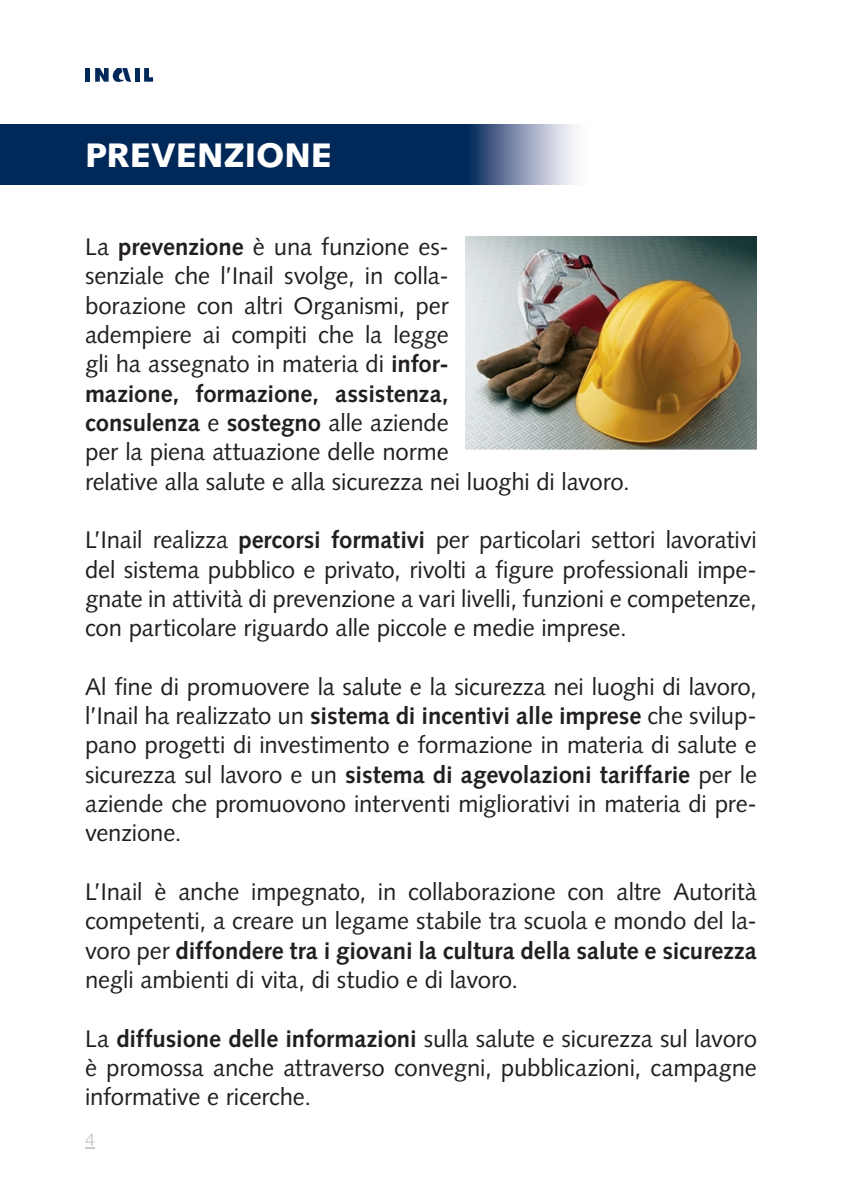
<style>
.page{position:relative;width:842px;height:1191px;background:#fff}
.page>*{position:absolute;margin:0;border:0;box-sizing:border-box;transform-origin:0 0}
.t1{font:34px "Syntax HAIAAF";color:#fff}
.t2{font:24px/29.2px "Syntax HAIAAE";letter-spacing:-.005em;color:#231f20;text-align:justify}
.t3{font:24px/29.2px "Synta HAIAAD";color:#231f20}
.t4{font:18px "Syntax HAIAAE";color:#c7c8ca}
.s1{font-family:"Synta HAIAAD"}
.s2{font-family:"Syntax HAIAAE"}
</style>
<div class="page">
<div style="left:85px;top:68px;width:5px;height:14px;background:#002858"></div>
<hr style="left:135px;top:68px;width:4px;height:14px;background:#002858">
<svg style="left:144px;top:68px;width:9px;height:14px"></svg>
<svg style="left:95px;top:68px;width:36px;height:14px"></svg>
<img style="left:0;top:125px;width:575px;height:59px">
<img style="left:466px;top:236px;width:291px;height:213px">
<h1 class="t1" style="left:85px;top:142px;width:249px">PREVENZIONE</h1>
<p class="t2" style="left:85px;top:234px;width:365px">La <span class="s1">prevenzione</span> è una funzione es&shy;senziale che l’Inail svolge, in colla&shy;borazione con altri Organismi, per adempiere ai compiti che la legge gli ha assegnato in materia di <span class="s1">infor-</span></p>
<p class="t3" style="left:85px;top:381px;width:365px">mazione, formazione, assistenza, consulenza <span class="s2">e</span> sostegno <span class="s2">alle aziende</span></p>
<p class="t2" style="left:85px;top:440px;width:546px">per la piena attuazione delle norme<br>relative alla salute e alla sicurezza nei luoghi di lavoro.</p>
<p class="t2" style="left:85px;top:527px;width:673px">L’Inail realizza <span class="s1">percorsi formativi</span> per particolari settori lavorativi del sistema pubblico e privato, rivolti a figure professionali impe&shy;gnate in attività di prevenzione a vari livelli, funzioni e competenze, con particolare riguardo alle piccole e medie imprese.</p>
<p class="t2" style="left:85px;top:674px;width:673px">Al fine di promuovere la salute e la sicurezza nei luoghi di lavoro, l’Inail ha realizzato un <span class="s1">sistema di incentivi alle imprese</span> che svilup&shy;pano progetti di investimento e formazione in materia di salute e</p>
<p class="t3" style="left:85px;top:762px;width:673px"><span class="s2">sicurezza sul lavoro e un</span> sistema di agevolazioni tariffarie <span class="s2">per le</span></p>
<p class="t2" style="left:85px;top:791px;width:673px">aziende che promuovono interventi migliorativi in materia di pre&shy;venzione.</p>
<p class="t2" style="left:85px;top:879px;width:673px">L’Inail è anche impegnato, in collaborazione con altre Autorità competenti, a creare un legame stabile tra scuola e mondo del la-</p>
<p class="t3" style="left:85px;top:938px;width:673px"><span class="s2">voro per</span> diffondere tra i giovani la cultura della salute e sicurezza</p>
<p class="t2" style="left:85px;top:967px;width:435px">negli ambienti di vita, di studio e di lavoro.</p>
<p class="t2" style="left:85px;top:1026px;width:673px">La <span class="s1">diffusione delle informazioni</span> sulla salute e sicurezza sul lavoro è promossa anche attraverso convegni, pubblicazioni, campagne informative e ricerche.</p>
<p class="t4" style="left:85px;top:1132px;width:12px">4</p>
</div>
